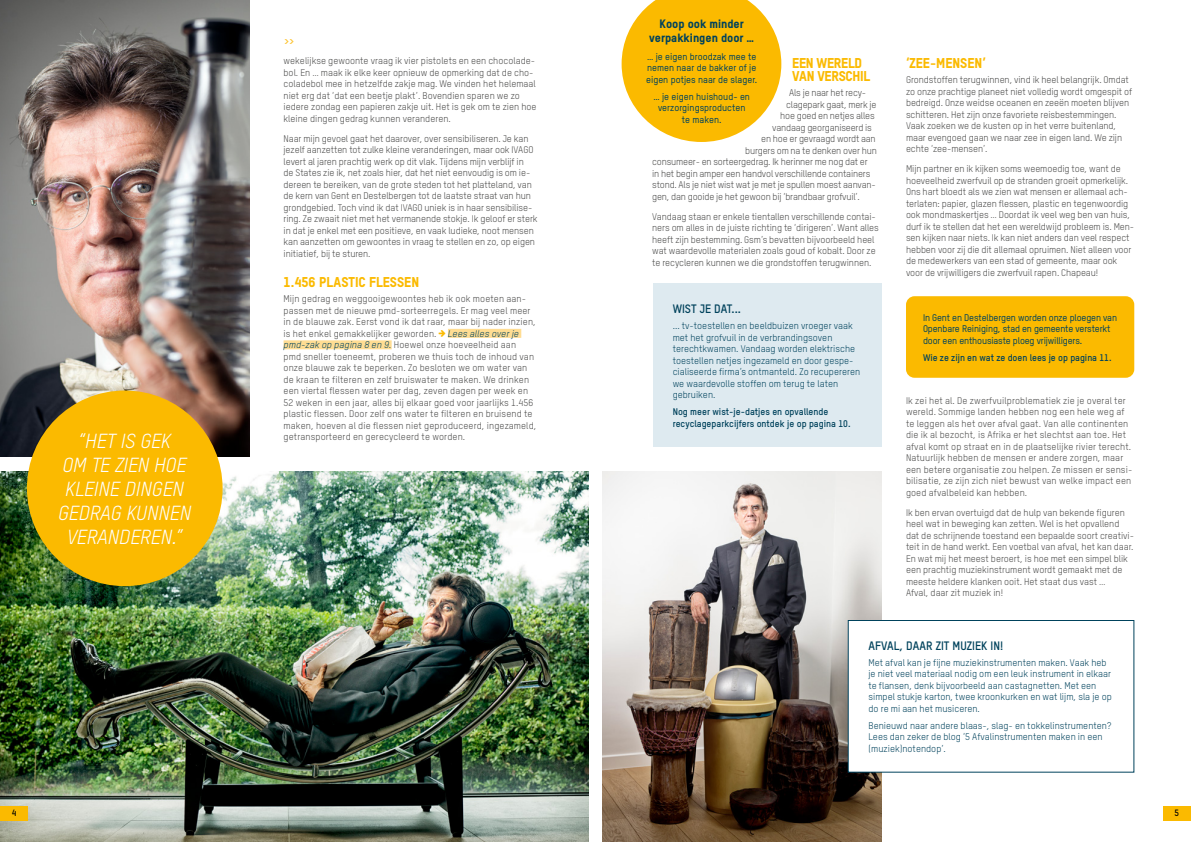
<style>
.page{position:relative;width:1191px;height:842px;background:#fff}
.page>*{position:absolute;margin:0;border:0;box-sizing:border-box;transform-origin:0 0}
.t1{font:italic 20px/24px "TSTAR";color:#fff;text-align:center}
.BASE{font:800 14px "TSTAR";color:#fbba00}
.BASE-2{font:800 14px/13px "TSTAR";letter-spacing:-.02em;color:#fbba00}
.BASE-3{font:700 12px "TSTAR";color:#00425c}
.BASE-4{font:800 12px/14px "TSTAR";color:#00425c;text-align:center}
.BASE-5{font:9.5px/11.5px "TSTAR";letter-spacing:-.01em;color:#4a4a49}
.BASE-6{font:9.5px/11.5px "TSTAR";letter-spacing:.01em;color:#4a4a49}
.BASE-7{font:9.5px/11.5px "TSTAR";color:#00425c}
.BASE-8{font:500 9.5px/11.5px "TSTAR";letter-spacing:-.015em;color:#00425c;text-align:justify}
.BASE-9{font:700 9.5px/11.5px "TSTAR";color:#00425c}
.BASE-10{font:800 9.5px "TSTAR";color:#fdc433}
.t2{font:700 9px "TSTAR";color:#000}
.s1{font-style:italic;color:#00425c}
</style>
<div class="page">
<div style="left:448px;top:329px;width:73px;height:9px;background:#ffdd93"></div>
<div style="left:283px;top:340px;width:109px;height:9px;background:#ffdd93"></div>
<img style="left:0;top:0;width:249px;height:456px">
<img style="left:602px;top:471px;width:280px;height:371px">
<div style="left:653px;top:283px;width:228px;height:164px;background:#deeaf0"></div>
<img style="left:0;top:471px;width:588px;height:371px">
<div style="left:27px;top:390px;width:196px;height:196px;background:#fbba00;border-radius:50%"></div>
<svg style="left:621px;top:0;width:160px;height:142px"></svg>
<div style="left:848px;top:620px;width:285px;height:152px;background:#fff"></div>
<div style="left:848px;top:620px;width:286px;height:152px;border:1px solid #00425c"></div>
<div style="left:906px;top:296px;width:228px;height:82px;background:#fbba00;border-radius:9px"></div>
<div style="left:0;top:806px;width:28px;height:14px;background:#fbba00"></div>
<div style="left:1163px;top:806px;width:28px;height:14px;background:#fbba00"></div>
<p class="t1" style="left:58px;top:428px;width:134px">“HET IS GEK<br>OM TE ZIEN HOE<br>KLEINE DINGEN<br>GEDRAG KUNNEN<br>VERANDEREN.”</p>
<p class="BASE-10" style="left:284px;top:35px;width:12px">&gt;&gt;</p>
<p class="BASE-5" style="left:283px;top:55px;width:255px">wekelijkse gewoonte vraag ik vier pistolets en een chocolade&shy;bol. En … maak ik elke keer opnieuw de opmerking dat de cho&shy;coladebol mee in hetzelfde zakje mag. We vinden het helemaal niet erg dat ‘dat een beetje plakt’. Bovendien sparen we zo iedere zondag een papieren zakje uit. Het is gek om te zien hoe kleine dingen gedrag kunnen veranderen.</p>
<p class="BASE-5" style="left:283px;top:132px;width:255px">Naar mijn gevoel gaat het daarover, over sensibiliseren. Je kan jezelf aanzetten tot zulke kleine veranderingen, maar ook IVAGO levert al jaren prachtig werk op dit vlak. Tijdens mijn verblijf in<br>de States zie ik, net zoals hier, dat het niet eenvoudig is om ie&shy;dereen te bereiken, van de grote steden tot het platteland, van de kern van Gent en Destelbergen tot de laatste straat van hun grondgebied. Toch vind ik dat IVAGO uniek is in haar sensibilise&shy;ring. Ze zwaait niet met het vermanende stokje. Ik geloof er sterk in dat je enkel met een positieve, en vaak ludieke, noot mensen kan aanzetten om gewoontes in vraag te stellen en zo, op eigen initiatief, bij te sturen.</p>
<p class="BASE" style="left:283px;top:273px;width:137px">1.456 PLASTIC FLESSEN</p>
<p class="BASE-6" style="left:283px;top:293px;width:254px">Mijn gedrag en weggooigewoontes heb ik ook moeten aan&shy;passen met de nieuwe pmd-sorteerregels. Er mag veel meer in de blauwe zak. Eerst vond ik dat raar, maar bij nader inzien, is het enkel gemakkelijker geworden. <span class="s1">Lees alles over je pmd-zak op pagina 8 en 9.</span> Hoewel onze hoeveelheid aan<br>pmd sneller toeneemt, proberen we thuis toch de inhoud van onze blauwe zak te beperken. Zo besloten we om water van de kraan te filteren en zelf bruiswater te maken. We drinken een viertal flessen water per dag, zeven dagen per week en 52 weken in een jaar, alles bij elkaar goed voor jaarlijks 1.456 plastic flessen. Door zelf ons water te filteren en bruisend te maken, hoeven al die flessen niet geproduceerd, ingezameld, getransporteerd en gerecycleerd te worden.</p>
<p class="BASE-4" style="left:649px;top:17px;width:106px">Koop ook minder verpakkingen door …</p>
<p class="BASE-8" style="left:646px;top:50px;width:113px">… je eigen broodzak mee te nemen naar de bakker of je eigen potjes naar de slager.</p>
<p class="BASE-8" style="left:653px;top:91px;width:98px;text-align:center">… je eigen huishoud- en verzorgingsproducten te maken.</p>
<p class="BASE-2" style="left:792px;top:56px;width:79px">EEN WERELD<br>VAN VERSCHIL</p>
<p class="BASE-5" style="left:789px;top:87px;width:78px">Als je naar het recy-</p>
<p class="BASE-5" style="left:786px;top:99px;width:92px">clagepark gaat, merk je</p>
<p class="BASE-5" style="left:780px;top:110px;width:96px">hoe goed en netjes alles</p>
<p class="BASE-5" style="left:772px;top:122px;width:101px">vandaag georganiseerd is</p>
<p class="BASE-5" style="left:761px;top:133px;width:116px">en hoe er gevraagd wordt aan</p>
<p class="BASE-5" style="left:745px;top:145px;width:133px">burgers om na te denken over hun</p>
<p class="BASE-5" style="left:652px;top:156px;width:217px">consumeer- en sorteergedrag. Ik herinner me nog dat er</p>
<p class="BASE-5" style="left:652px;top:168px;width:220px">in het begin amper een handvol verschillende containers</p>
<p class="BASE-5" style="left:652px;top:179px;width:225px">stond. Als je niet wist wat je met je spullen moest aanvan-</p>
<p class="BASE-5" style="left:652px;top:191px;width:209px">gen, dan gooide je het gewoon bij ‘brandbaar grofvuil’.</p>
<p class="BASE-5" style="left:652px;top:211px;width:228px">Vandaag staan er enkele tientallen verschillende contai&shy;ners om alles in de juiste richting te ‘dirigeren’. Want alles heeft zijn bestemming. Gsm’s bevatten bijvoorbeeld heel wat waardevolle materialen zoals goud of kobalt. Door ze te recycleren kunnen we die grondstoffen terugwinnen.</p>
<p class="BASE-3" style="left:672px;top:302px;width:70px">WIST JE DAT...</p>
<p class="BASE-7" style="left:672px;top:320px;width:189px">... tv-toestellen en beeldbuizen vroeger vaak met het grofvuil in de verbrandingsoven terechtkwamen. Vandaag worden elektrische toestellen netjes ingezameld en door gespe&shy;cialiseerde firma’s ontmanteld. Zo recupereren we waardevolle stoffen om terug te laten gebruiken.</p>
<p class="BASE-9" style="left:672px;top:406px;width:179px">Nog meer wist-je-datjes en opvallende recyclageparkcijfers ontdek je op pagina 10.</p>
<p class="BASE" style="left:906px;top:54px;width:81px">‘ZEE-MENSEN’</p>
<p class="BASE-5" style="left:906px;top:74px;width:228px">Grondstoffen terugwinnen, vind ik heel belangrijk. Omdat zo onze prachtige planeet niet volledig wordt omgespit of bedreigd. Onze weidse oceanen en zeeën moeten blijven schitteren. Het zijn onze favoriete reisbestemmingen.<br>Vaak zoeken we de kusten op in het verre buitenland, maar evengoed gaan we naar zee in eigen land. We zijn echte ‘zee-mensen’.</p>
<p class="BASE-5" style="left:906px;top:163px;width:230px">Mijn partner en ik kijken soms weemoedig toe, want de hoeveelheid zwerfvuil op de stranden groeit opmerkelijk.<br>Ons hart bloedt als we zien wat mensen er allemaal ach&shy;terlaten: papier, glazen flessen, plastic en tegenwoordig ook mondmaskertjes … Doordat ik veel weg ben van huis, durf ik te stellen dat het een wereldwijd probleem is. Men&shy;sen kijken naar niets. Ik kan niet anders dan veel respect hebben voor zij die dit allemaal opruimen. Niet alleen voor de medewerkers van een stad of gemeente, maar ook voor de vrijwilligers die zwerfvuil rapen. Chapeau!</p>
<p class="BASE-8" style="left:923px;top:311px;width:195px;text-align:left">In Gent en Destelbergen worden onze ploegen van<br>Openbare Reiniging, stad en gemeente versterkt door een enthousiaste ploeg vrijwilligers.</p>
<p class="BASE-9" style="left:923px;top:351px;width:190px">Wie ze zijn en wat ze doen lees je op pagina 11.</p>
<p class="BASE-6" style="left:906px;top:394px;width:228px">Ik zei het al. De zwerfvuilproblematiek zie je overal ter wereld. Sommige landen hebben nog een hele weg af te leggen als het over afval gaat. Van alle continenten die ik al bezocht, is Afrika er het slechtst aan toe. Het afval komt op straat en in de plaatselijke rivier terecht.<br>Natuurlijk hebben de mensen er andere zorgen, maar een betere organisatie zou helpen. Ze missen er sensi&shy;bilisatie, ze zijn zich niet bewust van welke impact een goed afvalbeleid kan hebben.</p>
<p class="BASE-5" style="left:906px;top:506px;width:230px">Ik ben ervan overtuigd dat de hulp van bekende figuren heel wat in beweging kan zetten. Wel is het opvallend dat de schrijnende toestand een bepaalde soort creativi&shy;teit in de hand werkt. Een voetbal van afval, het kan daar.<br>En wat mij het meest beroert, is hoe met een simpel blik een prachtig muziekinstrument wordt gemaakt met de meeste heldere klanken ooit. Het staat dus vast …<br>Afval, daar zit muziek in!</p>
<p class="BASE-3" style="left:868px;top:638px;width:136px">AFVAL, DAAR ZIT MUZIEK IN!</p>
<p class="BASE-7" style="left:868px;top:656px;width:245px">Met afval kan je fijne muziekinstrumenten maken. Vaak heb je niet veel materiaal nodig om een leuk instrument in elkaar te flansen, denk bijvoorbeeld aan castagnetten. Met een simpel stukje karton, twee kroonkurken en wat lijm, sla je op do re mi aan het musiceren.</p>
<p class="BASE-7" style="left:868px;top:720px;width:244px">Benieuwd naar andere blaas-, slag- en tokkelinstrumenten?<br>Lees dan zeker de blog ‘5 Afvalinstrumenten maken in een (muziek)notendop’.</p>
<p class="t2" style="left:12px;top:808px;width:6px">4</p>
<p class="t2" style="left:1174px;top:808px;width:6px">5</p>
</div>
